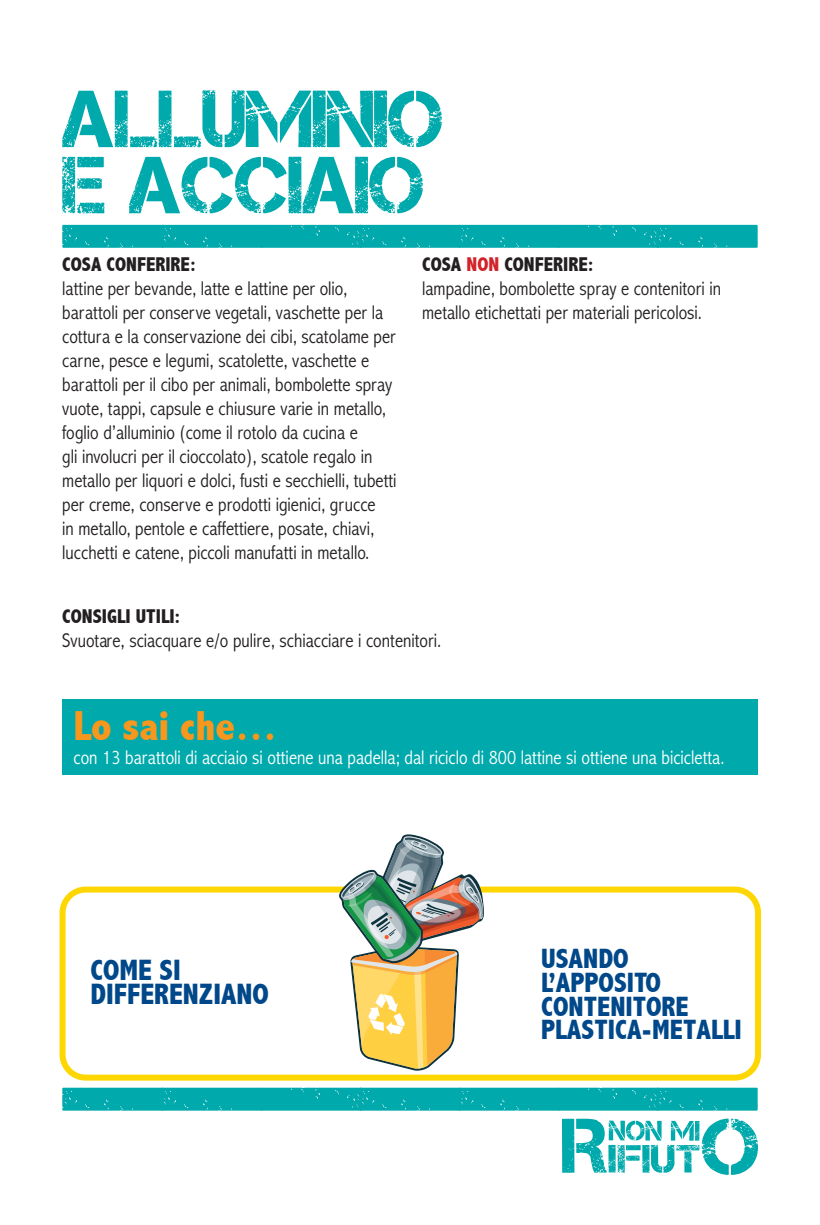
<style>
.page{position:relative;width:820px;height:1225px;background:#fff}
.page>*{position:absolute;margin:0;border:0;box-sizing:border-box;transform-origin:0 0}
.t1{font:80.6px/66.2px "Captureit";color:#00a9ab}
.t2{font:800 condensed 42px "Abadi";color:#f7971d}
.t3{font:800 condensed 29.6px/24px "Abadi";color:#00488a}
.t4{font:800 condensed 28px/24px "Abadi";color:#00488a}
.t5{font:300 condensed 20px/24px "Abadi MT Std";color:#231f20}
.t6{font:300 condensed 20px "Abadi MT Std";color:#fff}
.t7{font:800 condensed 20px "Abadi";color:#231f20}
.s1{color:#d1232a}
</style>
<div class="page">
<div style="left:60px;top:886px;width:700px;height:194px;border:6px solid #fed702;border-radius:23px"></div>
<svg style="left:562px;top:1118px;width:195px;height:56px"></svg>
<svg style="left:62px;top:225px;width:695px;height:23px;background:#04aaac"></svg>
<svg style="left:62px;top:1087px;width:695px;height:23px;background:#0aacae"></svg>
<svg style="left:338px;top:834px;width:146px;height:236px"></svg>
<div style="left:62px;top:699px;width:695px;height:76px;background:#00a9ab"></div>
<h1 class="t1" style="left:62px;top:86px;width:382px">ALLUMINIO<br>E ACCIAIO</h1>
<p class="t7" style="left:62px;top:252px;width:135px">COSA CONFERIRE:</p>
<p class="t5" style="left:62px;top:276px;width:336px">lattine per bevande, latte e lattine per olio, barattoli per conserve vegetali, vaschette per la cottura e la conservazione dei cibi, scatolame per carne, pesce e legumi, scatolette, vaschette e barattoli per il cibo per animali, bombolette spray vuote, tappi, capsule e chiusure varie in metallo, foglio d’alluminio (come il rotolo da cucina e<br>gli involucri per il cioccolato), scatole regalo in metallo per liquori e dolci, fusti e secchielli, tubetti per creme, conserve e prodotti igienici, grucce<br>in metallo, pentole e caffettiere, posate, chiavi, lucchetti e catene, piccoli manufatti in metallo.</p>
<p class="t7" style="left:422px;top:252px;width:173px">COSA <span class="s1">NON</span> CONFERIRE:</p>
<p class="t5" style="left:422px;top:276px;width:300px">lampadine, bombolette spray e contenitori in metallo etichettati per materiali pericolosi.</p>
<p class="t7" style="left:62px;top:604px;width:119px">CONSIGLI UTILI:</p>
<p class="t5" style="left:62px;top:629px;width:380px">Svuotare, sciacquare e/o pulire, schiacciare i contenitori.</p>
<h2 class="t2" style="left:74px;top:701px;width:205px">Lo sai che…</h2>
<p class="t6" style="left:74px;top:746px;width:652px">con 13 barattoli di acciaio si ottiene una padella; dal riciclo di 800 lattine si ottiene una bicicletta.</p>
<h3 class="t3" style="left:90px;top:958px;width:180px">COME SI<br>DIFFERENZIANO</h3>
<h3 class="t4" style="left:541px;top:946px;width:89px">USANDO</h3>
<h3 class="t4" style="left:541px;top:970px;width:149px">L’APPOSITO<br>CONTENITORE</h3>
<h3 class="t4" style="left:541px;top:1017px;width:202px">PLASTICA-METALLI</h3>
</div>
